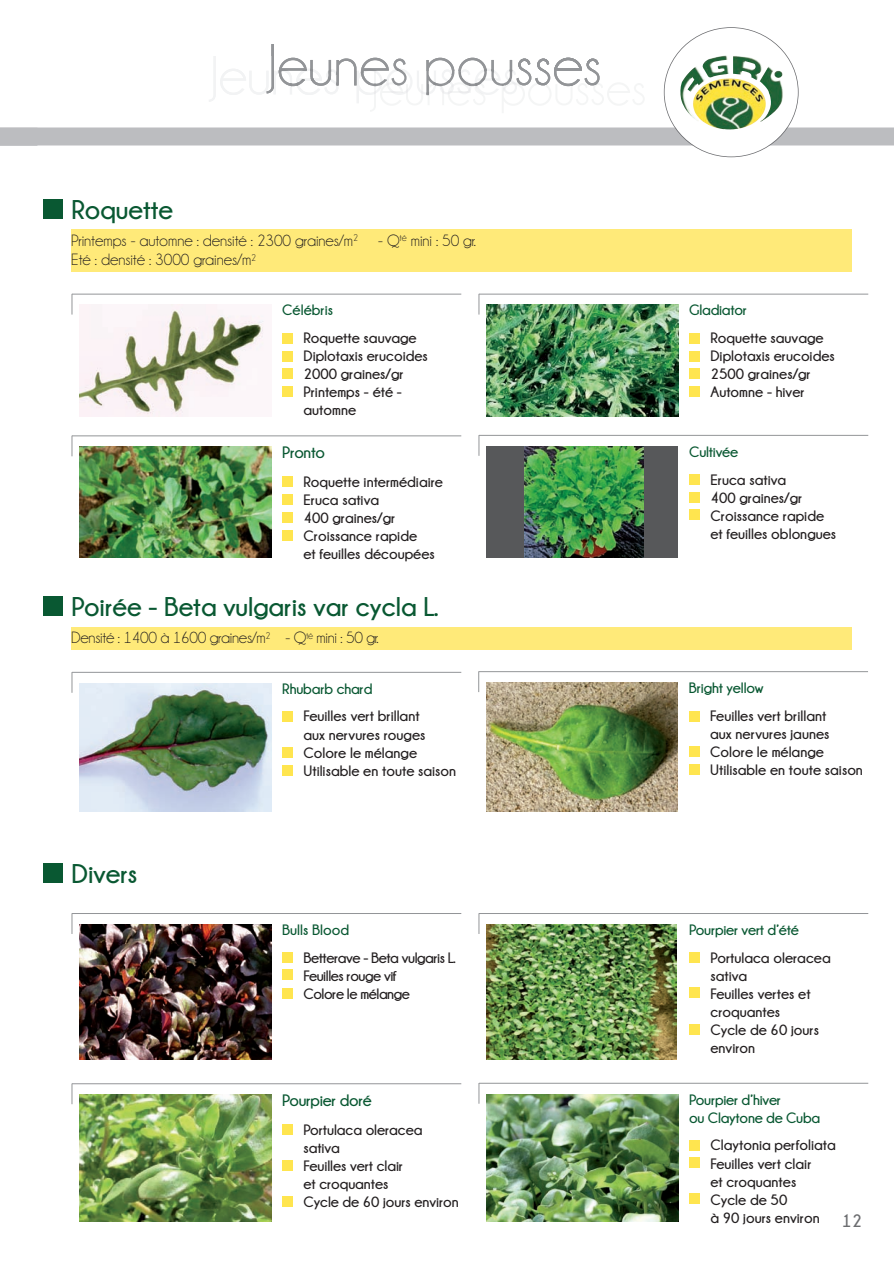
<style>
.page{position:relative;width:894px;height:1264px;background:#fff}
.page>*{position:absolute;margin:0;border:0;box-sizing:border-box;transform-origin:0 0}
.t1{font:700 27px "Champagne&Limousines";color:#095832}
.t2{font:700 18px "Champagne&Limousines";color:#6c6d70}
.t3{font:16.5px/19.8px "Champagne&Limousines";letter-spacing:-.005em;color:#231f20}
.t4{font:700 16.5px "Champagne&Limousines";letter-spacing:-.015em;color:#095832}
.t5{font:700 15px/18px "Champagne&Limousines";color:#231f20}
.t6{font:700 15px/18px "Champagne&Limousines";letter-spacing:-.015em;color:#095832}
.t7{font:700 15px/18px "Champagne&Limousines";letter-spacing:-.03em;color:#231f20}
</style>
<div class="page">
<img style="left:0;top:27px;width:893px;height:1195px">
<h1 class="t1" style="left:72px;top:193px;width:103px">Roquette</h1>
<p class="t3" style="left:71px;top:230px;width:406px">Printemps - automne : densité : 2300 graines/m<sup>2</sup> - Q<sup>té</sup> mini : 50 gr.<br>Eté : densité : 3000 graines/m<sup>2</sup></p>
<p class="t6" style="left:282px;top:301px;width:52px">Célébris</p>
<p class="t5" style="left:303px;top:329px;width:126px">Roquette sauvage<br>Diplotaxis erucoides<br>2000 graines/gr<br>Printemps - été - automne</p>
<p class="t4" style="left:282px;top:443px;width:44px">Pronto</p>
<p class="t5" style="left:303px;top:472px;width:141px">Roquette intermédiaire<br>Eruca sativa<br>400 graines/gr<br>Croissance rapide<br>et feuilles découpées</p>
<h1 class="t1" style="left:72px;top:591px;width:368px">Poirée - Beta vulgaris var cycla L.</h1>
<p class="t3" style="left:71px;top:628px;width:309px">Densité : 1400 à 1600 graines/m<sup>2</sup> - Q<sup>té</sup> mini : 50 gr.</p>
<p class="t6" style="left:282px;top:679px;width:92px">Rhubarb chard</p>
<p class="t5" style="left:303px;top:707px;width:154px">Feuilles vert brillant<br>aux nervures rouges<br>Colore le mélange<br>Utilisable en toute saison</p>
<h1 class="t1" style="left:72px;top:858px;width:67px">Divers</h1>
<p class="t6" style="left:282px;top:920px;width:68px">Bulls Blood</p>
<p class="t7" style="left:303px;top:948px;width:154px">Betterave - Beta vulgaris L.<br>Feuilles rouge vif<br>Colore le mélange</p>
<p class="t4" style="left:282px;top:1091px;width:91px">Pourpier doré</p>
<p class="t5" style="left:303px;top:1120px;width:157px">Portulaca oleracea sativa<br>Feuilles vert clair<br>et croquantes<br>Cycle de 60 jours environ</p>
<p class="t6" style="left:689px;top:301px;width:59px">Gladiator</p>
<p class="t5" style="left:710px;top:329px;width:126px">Roquette sauvage<br>Diplotaxis erucoides<br>2500 graines/gr<br>Automne - hiver</p>
<p class="t6" style="left:689px;top:442px;width:51px">Cultivée</p>
<p class="t5" style="left:710px;top:470px;width:127px">Eruca sativa<br>400 graines/gr<br>Croissance rapide et feuilles oblongues</p>
<p class="t6" style="left:689px;top:679px;width:76px">Bright yellow</p>
<p class="t5" style="left:710px;top:706px;width:154px">Feuilles vert brillant<br>aux nervures jaunes<br>Colore le mélange<br>Utilisable en toute saison</p>
<p class="t6" style="left:689px;top:920px;width:111px">Pourpier vert d’été</p>
<p class="t5" style="left:710px;top:948px;width:122px">Portulaca oleracea sativa<br>Feuilles vertes et croquantes<br>Cycle de 60 jours environ</p>
<p class="t6" style="left:689px;top:1090px;width:133px">Pourpier d’hiver<br>ou Claytone de Cuba</p>
<p class="t5" style="left:710px;top:1136px;width:127px">Claytonia perfoliata<br>Feuilles vert clair<br>et croquantes<br>Cycle de 50<br>à 90 jours environ</p>
<p class="t2" style="left:841px;top:1210px;width:22px">12</p>
</div>
